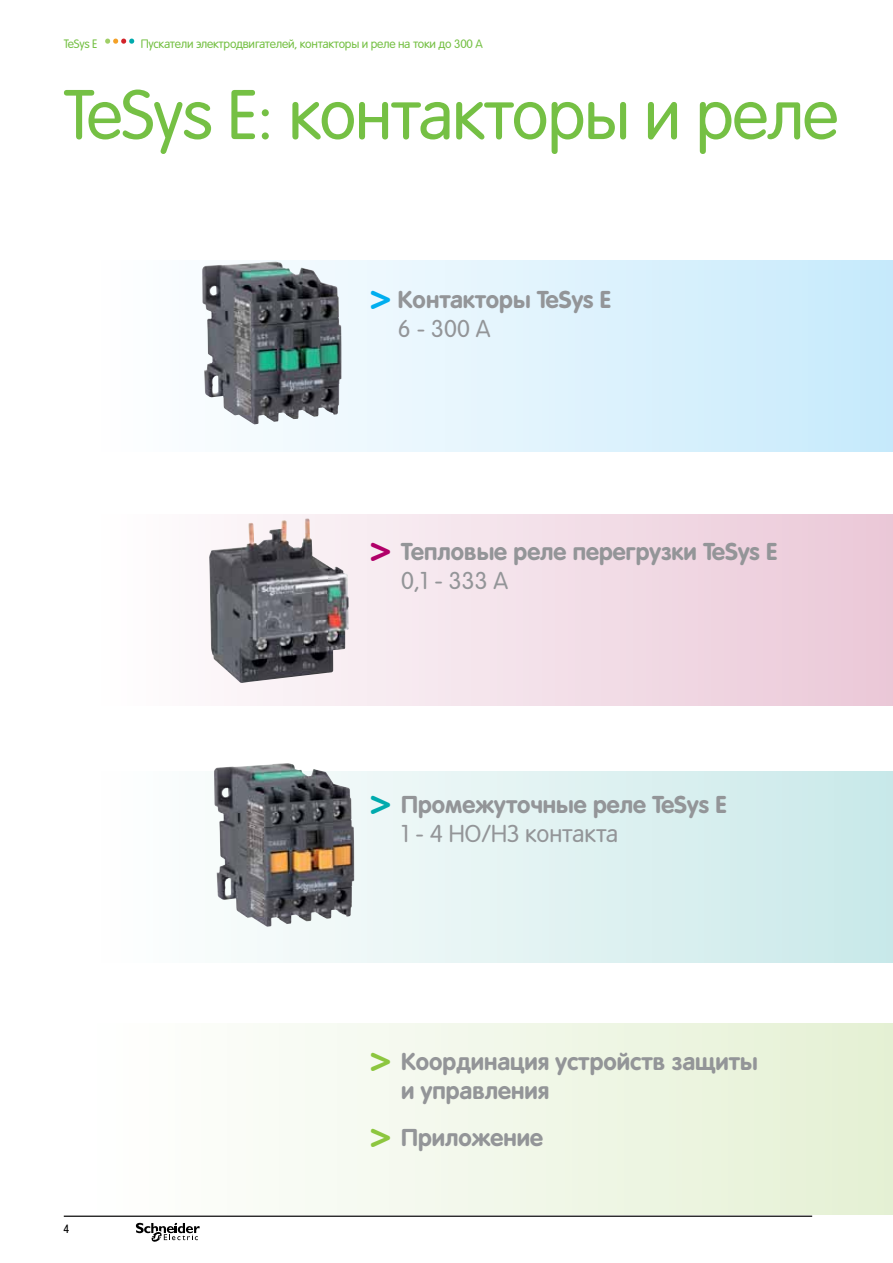
<style>
.page{position:relative;width:893px;height:1263px;background:#fff}
.page>*{position:absolute;margin:0;border:0;box-sizing:border-box;transform-origin:0 0}
.t1{font:69px "Rotonda";letter-spacing:-.02em;color:#75c044}
.t2{font:700 24px/28.8px "Rotonda";color:#939598}
.t3{font:12px "Rotonda";letter-spacing:-.02em;color:#75c044}
.t4{font:12px "Pragmatica Cond C";color:#000}
.s1{font-size:36px;color:#00aeef}
.s2{font-weight:400}
.s3{font-size:36px;color:#b10069}
.s4{font-size:36px;color:#00aaad}
.s5{font-size:36px;color:#8dc63f}
</style>
<div class="page">
<hr style="left:64px;top:1215px;width:748px;height:2px;background:#000">
<svg style="left:136px;top:1223px;width:64px;height:19px"></svg>
<div style="left:68px;top:514px;width:825px;height:192px;background:linear-gradient(to right,#fff,#eac8d8)"></div>
<div style="left:68px;top:260px;width:825px;height:191px;background:linear-gradient(to right,#fff,#c8eafb)"></div>
<div style="left:68px;top:771px;width:825px;height:191px;background:linear-gradient(to right,#fff,#cae9e9)"></div>
<svg style="left:105px;top:39px;width:29px;height:5px"></svg>
<img style="left:209px;top:518px;width:140px;height:165px">
<img style="left:202px;top:261px;width:140px;height:163px">
<img style="left:214px;top:763px;width:140px;height:164px">
<div style="left:64px;top:1023px;width:829px;height:192px;background:linear-gradient(to right,#fff,#e5f1d4)"></div>
<p class="t3" style="left:64px;top:37px;width:35px">TeSys E</p>
<p class="t3" style="left:141px;top:37px;width:344px">Пускатели электродвигателей, контакторы и реле на токи до 300 А</p>
<h1 class="t1" style="left:64px;top:76px;width:776px">TeSys E: контакторы и реле</h1>
<p class="t2" style="left:398px;top:285px;width:214px;text-indent:-28px"><span class="s1">&gt;</span> Контакторы TeSys E<br><span class="s2">6 - 300 A</span></p>
<p class="t2" style="left:401px;top:537px;width:378px;text-indent:-31px"><span class="s3">&gt;</span> Тепловые реле перегрузки TeSys E<br><span class="s2">0,1 - 333 A</span></p>
<p class="t2" style="left:401px;top:790px;width:327px;text-indent:-31px"><span class="s4">&gt;</span> Промежуточные реле TeSys E<br><span class="s2">1 - 4 НО/НЗ контакта</span></p>
<p class="t4" style="left:64px;top:1222px;width:7px">4</p>
<p class="t2" style="left:401px;top:1047px;width:358px;text-indent:-31px"><span class="s5">&gt;</span> Координация устройств защиты и управления</p>
<p class="t2" style="left:370px;top:1123px;width:175px"><span class="s5">&gt;</span> Приложение</p>
</div>
